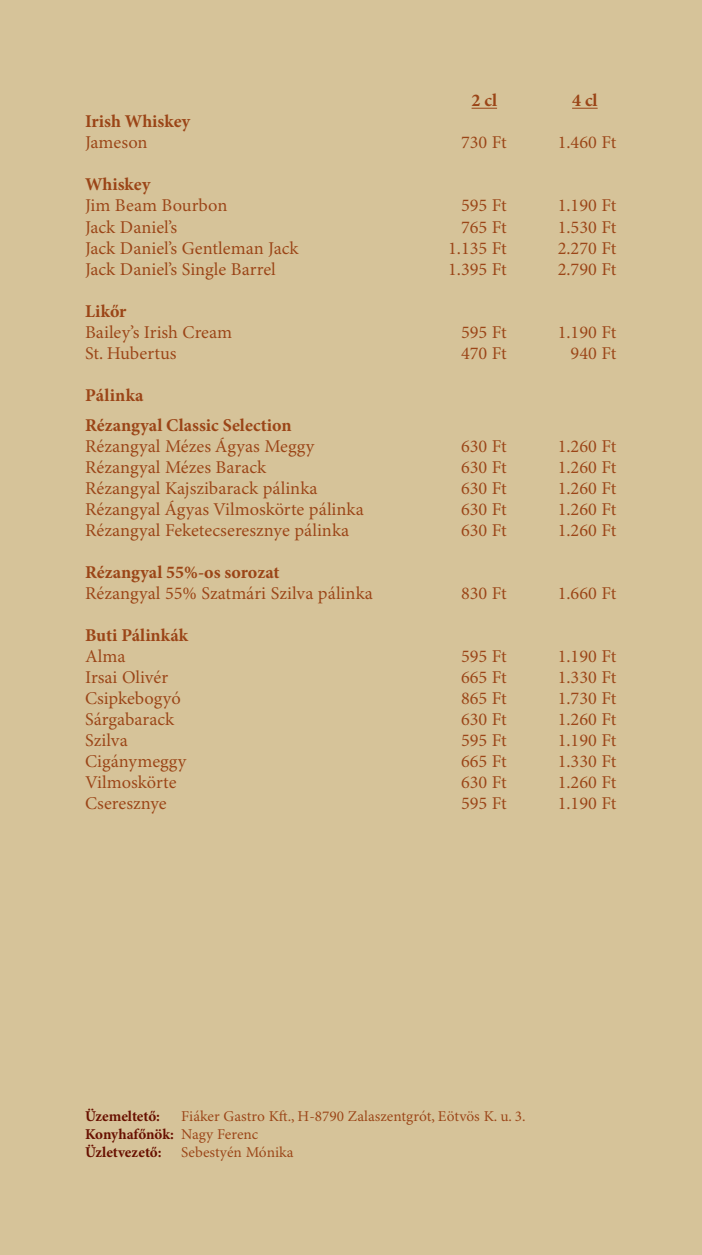
<style>
.page{position:relative;width:702px;height:1255px;background:#fff}
.page>*{position:absolute;margin:0;border:0;box-sizing:border-box;transform-origin:0 0}
.t1{font:18px "Minion Pro";color:#9b4517}
.t2{font:700 18px/29.5px "Minion Pro";color:#9b4517}
.t3{font:15px/18px "Minion Pro";color:#9b4517}
.t4{font:700 15px "Minion Pro";letter-spacing:-.005em;color:#681000}
.s1{font-weight:700;color:#681000}
</style>
<div class="page">
<div style="left:0;top:0;width:702px;height:1254px;background:#d6c399"></div>
<svg style="left:471px;top:108px;width:26px;height:1px"></svg>
<svg style="left:572px;top:108px;width:25px;height:1px"></svg>
<p class="t2" style="left:471px;top:86px;width:27px">2 cl</p>
<p class="t2" style="left:572px;top:86px;width:27px">4 cl</p>
<p class="t2" style="left:85px;top:107px;width:107px">Irish Whiskey</p>
<p class="t1" style="left:85px;top:132px;width:64px">Jameson</p>
<p class="t1" style="left:461px;top:132px;width:47px">730 Ft</p>
<p class="t1" style="left:557px;top:132px;width:60px">1.460 Ft</p>
<p class="t2" style="left:85px;top:170px;width:67px">Whiskey</p>
<p class="t1" style="left:85px;top:195px;width:144px">Jim Beam Bourbon</p>
<p class="t1" style="left:461px;top:195px;width:47px">595 Ft</p>
<p class="t1" style="left:557px;top:195px;width:60px">1.190 Ft</p>
<p class="t1" style="left:85px;top:216px;width:94px">Jack Daniel’s</p>
<p class="t1" style="left:461px;top:216px;width:47px">765 Ft</p>
<p class="t1" style="left:557px;top:216px;width:60px">1.530 Ft</p>
<p class="t1" style="left:85px;top:237px;width:215px">Jack Daniel’s Gentleman Jack</p>
<p class="t1" style="left:448px;top:237px;width:60px">1.135 Ft</p>
<p class="t1" style="left:557px;top:237px;width:60px">2.270 Ft</p>
<p class="t1" style="left:85px;top:258px;width:192px">Jack Daniel’s Single Barrel</p>
<p class="t1" style="left:448px;top:258px;width:60px">1.395 Ft</p>
<p class="t1" style="left:557px;top:258px;width:60px">2.790 Ft</p>
<p class="t2" style="left:85px;top:296px;width:43px">Likőr</p>
<p class="t1" style="left:85px;top:321px;width:149px">Bailey’s Irish Cream</p>
<p class="t1" style="left:461px;top:321px;width:47px">595 Ft</p>
<p class="t1" style="left:557px;top:321px;width:60px">1.190 Ft</p>
<p class="t1" style="left:85px;top:342px;width:93px">St. Hubertus</p>
<p class="t1" style="left:461px;top:342px;width:47px">470 Ft</p>
<p class="t1" style="left:570px;top:342px;width:47px">940 Ft</p>
<p class="t2" style="left:85px;top:380px;width:208px">Pálinka<br>Rézangyal Classic Selection</p>
<p class="t1" style="left:85px;top:435px;width:231px">Rézangyal Mézes Ágyas Meggy</p>
<p class="t1" style="left:461px;top:435px;width:47px">630 Ft</p>
<p class="t1" style="left:557px;top:435px;width:60px">1.260 Ft</p>
<p class="t1" style="left:85px;top:456px;width:183px">Rézangyal Mézes Barack</p>
<p class="t1" style="left:461px;top:456px;width:47px">630 Ft</p>
<p class="t1" style="left:557px;top:456px;width:60px">1.260 Ft</p>
<p class="t1" style="left:85px;top:477px;width:234px">Rézangyal Kajszibarack pálinka</p>
<p class="t1" style="left:461px;top:477px;width:47px">630 Ft</p>
<p class="t1" style="left:557px;top:477px;width:60px">1.260 Ft</p>
<p class="t1" style="left:85px;top:498px;width:280px">Rézangyal Ágyas Vilmoskörte pálinka</p>
<p class="t1" style="left:461px;top:498px;width:47px">630 Ft</p>
<p class="t1" style="left:557px;top:498px;width:60px">1.260 Ft</p>
<p class="t1" style="left:85px;top:519px;width:266px">Rézangyal Feketecseresznye pálinka</p>
<p class="t1" style="left:461px;top:519px;width:47px">630 Ft</p>
<p class="t1" style="left:557px;top:519px;width:60px">1.260 Ft</p>
<p class="t2" style="left:85px;top:557px;width:196px">Rézangyal 55%-os sorozat</p>
<p class="t1" style="left:85px;top:582px;width:289px">Rézangyal 55% Szatmári Szilva pálinka</p>
<p class="t1" style="left:461px;top:582px;width:47px">830 Ft</p>
<p class="t1" style="left:557px;top:582px;width:60px">1.660 Ft</p>
<p class="t2" style="left:85px;top:620px;width:104px">Buti Pálinkák</p>
<p class="t1" style="left:85px;top:645px;width:42px">Alma</p>
<p class="t1" style="left:461px;top:645px;width:47px">595 Ft</p>
<p class="t1" style="left:557px;top:645px;width:60px">1.190 Ft</p>
<p class="t1" style="left:85px;top:666px;width:85px">Irsai Olivér</p>
<p class="t1" style="left:461px;top:666px;width:47px">665 Ft</p>
<p class="t1" style="left:557px;top:666px;width:60px">1.330 Ft</p>
<p class="t1" style="left:85px;top:687px;width:97px">Csipkebogyó</p>
<p class="t1" style="left:461px;top:687px;width:47px">865 Ft</p>
<p class="t1" style="left:557px;top:687px;width:60px">1.730 Ft</p>
<p class="t1" style="left:85px;top:708px;width:91px">Sárgabarack</p>
<p class="t1" style="left:461px;top:708px;width:47px">630 Ft</p>
<p class="t1" style="left:557px;top:708px;width:60px">1.260 Ft</p>
<p class="t1" style="left:85px;top:729px;width:44px">Szilva</p>
<p class="t1" style="left:461px;top:729px;width:47px">595 Ft</p>
<p class="t1" style="left:557px;top:729px;width:60px">1.190 Ft</p>
<p class="t1" style="left:85px;top:750px;width:103px">Cigánymeggy</p>
<p class="t1" style="left:461px;top:750px;width:47px">665 Ft</p>
<p class="t1" style="left:557px;top:750px;width:60px">1.330 Ft</p>
<p class="t1" style="left:85px;top:771px;width:93px">Vilmoskörte</p>
<p class="t1" style="left:461px;top:771px;width:47px">630 Ft</p>
<p class="t1" style="left:557px;top:771px;width:60px">1.260 Ft</p>
<p class="t1" style="left:85px;top:792px;width:83px">Cseresznye</p>
<p class="t1" style="left:461px;top:792px;width:47px">595 Ft</p>
<p class="t1" style="left:557px;top:792px;width:60px">1.190 Ft</p>
<p class="t4" style="left:85px;top:1105px;width:76px">Üzemeltető:</p>
<p class="t3" style="left:85px;top:1107px;width:442px;text-indent:96px">Fiáker Gastro Kft., H-8790 Zalaszentgrót, Eötvös K. u. 3.<br><span class="s1">Konyhafőnök:</span> Nagy Ferenc<br><span class="s1">Üzletvezető:</span></p>
<p class="t3" style="left:181px;top:1143px;width:114px">Sebestyén Mónika</p>
</div>
